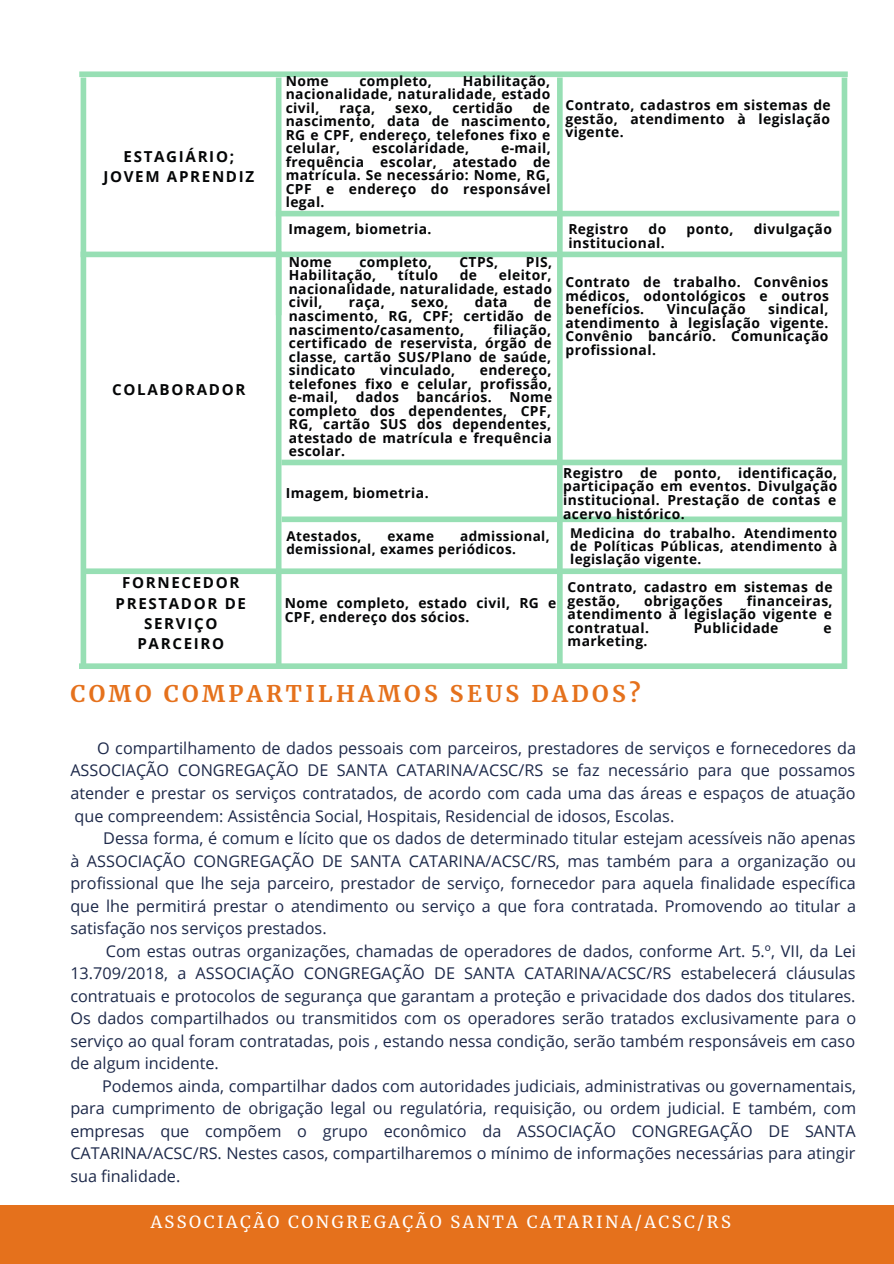
<style>
.page{position:relative;width:894px;height:1264px;background:#fff}
.page>*{position:absolute;margin:0;border:0;box-sizing:border-box;transform-origin:0 0}
.t1{font:700 22.65px "Merriweather";letter-spacing:.15em;color:#e5711c}
.t2{font:16.5px "Merriweather";letter-spacing:.15em;color:#fff}
.t3{font:16.2px/22.5px "Open Sans";color:#1d294a;text-align:justify}
.t4{font:700 15.15px/20.2px "Open Sans";letter-spacing:.11em;color:#050607;text-align:center}
.t5{font:700 13.8px/13.5px "Open Sans";letter-spacing:.03em;color:#050607;text-align:justify}
.t6{font:700 13.5px/13.2px "Open Sans";letter-spacing:.03em;color:#050607}
</style>
<div class="page">
<div style="left:557px;top:77px;width:5px;height:238px;background:#97dfb4"></div>
<div style="left:276px;top:78px;width:5px;height:237px;background:#97dfb4"></div>
<div style="left:557px;top:313px;width:5px;height:353px;background:#97dfb4"></div>
<div style="left:276px;top:251px;width:5px;height:418px;background:#97dfb4"></div>
<div style="left:276px;top:211px;width:563px;height:5px;background:#97dfb4"></div>
<div style="left:81px;top:78px;width:5px;height:591px;background:#97dfb4"></div>
<div style="left:841px;top:78px;width:6px;height:591px;background:#97dfb4"></div>
<div style="left:281px;top:516px;width:563px;height:6px;background:#97dfb4"></div>
<div style="left:84px;top:568px;width:760px;height:6px;background:#97dfb4"></div>
<div style="left:79px;top:663px;width:764px;height:6px;background:#97dfb4"></div>
<div style="left:281px;top:459px;width:563px;height:6px;background:#97dfb4"></div>
<div style="left:79px;top:71px;width:768px;height:6px;background:#97dfb4"></div>
<div style="left:81px;top:251px;width:762px;height:6px;background:#97dfb4"></div>
<div style="left:0;top:1205px;width:893px;height:58px;background:#e5711c"></div>
<p class="t4" style="left:124px;top:146px;width:112px">ESTAGIÁRIO;</p>
<p class="t4" style="left:103px;top:166px;width:152px">JOVEM APRENDIZ</p>
<p class="t4" style="left:112px;top:379px;width:135px">COLABORADOR</p>
<p class="t4" style="left:122px;top:572px;width:119px">FORNECEDOR</p>
<p class="t4" style="left:115px;top:592px;width:132px">PRESTADOR DE<br>SERVIÇO</p>
<p class="t4" style="left:137px;top:633px;width:88px">PARCEIRO</p>
<p class="t5" style="left:285px;top:74px;width:266px;text-indent:177px">Habilitação, nacionalidade, naturalidade, estado civil,</p>
<p class="t5" style="left:285px;top:74px;width:44px">Nome</p>
<p class="t5" style="left:359px;top:74px;width:74px">completo,</p>
<p class="t5" style="left:285px;top:101px;width:266px;text-indent:247px">de nascimento, data de nascimento, RG e CPF, endereço, telefones fixo e celular,</p>
<p class="t5" style="left:339px;top:101px;width:37px">raça,</p>
<p class="t5" style="left:395px;top:101px;width:39px">sexo,</p>
<p class="t5" style="left:452px;top:101px;width:62px">certidão</p>
<p class="t5" style="left:285px;top:141px;width:266px;text-indent:215px">e-mail, frequência escolar, atestado de matrícula. Se necessário: Nome, RG, CPF e endereço do responsável legal.</p>
<p class="t5" style="left:372px;top:141px;width:98px">escolaridade,</p>
<p class="t5" style="left:565px;top:98px;width:267px">Contrato, cadastros em sistemas de gestão, atendimento à legislação vigente.</p>
<p class="t5" style="left:288px;top:222px;width:144px">Imagem, biometria.</p>
<p class="t5" style="left:568px;top:222px;width:61px">Registro</p>
<p class="t5" style="left:648px;top:222px;width:19px">do</p>
<p class="t5" style="left:686px;top:222px;width:49px">ponto,</p>
<p class="t5" style="left:753px;top:222px;width:80px">divulgação</p>
<p class="t5" style="left:568px;top:236px;width:98px">institucional.</p>
<p class="t5" style="left:289px;top:255px;width:44px">Nome</p>
<p class="t5" style="left:359px;top:255px;width:74px">completo,</p>
<p class="t5" style="left:459px;top:255px;width:40px">CTPS,</p>
<p class="t5" style="left:526px;top:255px;width:28px">PIS,</p>
<p class="t5" style="left:289px;top:268px;width:89px">Habilitação,</p>
<p class="t5" style="left:398px;top:268px;width:42px">título</p>
<p class="t5" style="left:459px;top:268px;width:19px">de</p>
<p class="t5" style="left:289px;top:268px;width:264px;text-indent:210px">eleitor, nacionalidade, naturalidade, estado civil,</p>
<p class="t5" style="left:289px;top:295px;width:264px;text-indent:245px">de nascimento, RG, CPF; certidão de nascimento/casamento,</p>
<p class="t5" style="left:349px;top:295px;width:37px">raça,</p>
<p class="t5" style="left:411px;top:295px;width:39px">sexo,</p>
<p class="t5" style="left:474px;top:295px;width:34px">data</p>
<p class="t5" style="left:289px;top:322px;width:264px;text-indent:204px">filiação, certificado de reservista, órgão de classe, cartão SUS/Plano de saúde, sindicato</p>
<p class="t5" style="left:289px;top:363px;width:264px;text-indent:191px">endereço, telefones fixo e celular, profissão, e-mail,</p>
<p class="t5" style="left:380px;top:363px;width:77px">vinculado,</p>
<p class="t5" style="left:356px;top:390px;width:44px">dados</p>
<p class="t5" style="left:416px;top:390px;width:77px">bancários.</p>
<p class="t5" style="left:289px;top:390px;width:265px;text-indent:220px">Nome completo dos dependentes, CPF, RG, cartão SUS dos dependentes, atestado de matrícula e frequência escolar.</p>
<p class="t5" style="left:285px;top:486px;width:144px">Imagem, biometria.</p>
<p class="t5" style="left:565px;top:275px;width:265px">Contrato de trabalho. Convênios médicos, odontológicos e outros benefícios.</p>
<p class="t5" style="left:565px;top:302px;width:264px;text-indent:202px">sindical, atendimento à legislação vigente.<br>Convênio bancário. Comunicação profissional.</p>
<p class="t5" style="left:666px;top:302px;width:80px">Vinculação</p>
<p class="t5" style="left:563px;top:466px;width:275px">Registro de ponto, identificação, participação em eventos. Divulgação institucional. Prestação de contas e acervo histórico.</p>
<p class="t6" style="left:286px;top:529px;width:265px;text-indent:174px">admissional, demissional, exames periódicos.</p>
<p class="t6" style="left:570px;top:526px;width:268px;text-align:justify">Medicina do trabalho. Atendimento de Políticas Públicas, atendimento à legislação vigente.</p>
<p class="t6" style="left:286px;top:529px;width:77px">Atestados,</p>
<p class="t6" style="left:387px;top:529px;width:48px">exame</p>
<p class="t5" style="left:285px;top:596px;width:273px">Nome completo, estado civil, RG e<br>CPF, endereço dos sócios.</p>
<p class="t5" style="left:567px;top:580px;width:266px">Contrato, cadastro em sistemas de gestão,</p>
<p class="t5" style="left:567px;top:593px;width:266px;text-indent:179px">financeiras, atendimento à legislação vigente e contratual.</p>
<p class="t5" style="left:644px;top:593px;width:80px">obrigações</p>
<p class="t5" style="left:693px;top:620px;width:86px">Publicidade</p>
<p class="t5" style="left:823px;top:620px;width:10px">e</p>
<p class="t5" style="left:567px;top:634px;width:81px">marketing.</p>
<p class="t1" style="left:70px;top:679px;width:571px">COMO COMPARTILHAMOS SEUS DADOS?</p>
<p class="t3" style="left:70px;top:736px;width:787px;text-indent:27px">O compartilhamento de dados pessoais com parceiros, prestadores de serviços e fornecedores da ASSOCIAÇÃO CONGREGAÇÃO DE SANTA CATARINA/ACSC/RS se faz necessário para que possamos atender e prestar os serviços contratados, de acordo com cada uma das áreas e espaços de atuação que compreendem: Assistência Social, Hospitais, Residencial de idosos, Escolas.</p>
<p class="t3" style="left:70px;top:826px;width:787px;text-indent:33px">Dessa forma, é comum e lícito que os dados de determinado titular estejam acessíveis não apenas à ASSOCIAÇÃO CONGREGAÇÃO DE SANTA CATARINA/ACSC/RS, mas também para a organização ou profissional que lhe seja parceiro, prestador de serviço, fornecedor para aquela finalidade específica que lhe permitirá prestar o atendimento ou serviço a que fora contratada. Promovendo ao titular a satisfação nos serviços prestados.</p>
<p class="t3" style="left:70px;top:939px;width:787px;text-indent:35px">Com estas outras organizações, chamadas de operadores de dados, conforme Art. 5.º, VII, da Lei 13.709/2018, a ASSOCIAÇÃO CONGREGAÇÃO DE SANTA CATARINA/ACSC/RS estabelecerá cláusulas contratuais e protocolos de segurança que garantam a proteção e privacidade dos dados dos titulares.<br>Os dados compartilhados ou transmitidos com os operadores serão tratados exclusivamente para o serviço ao qual foram contratadas, pois , estando nessa condição, serão também responsáveis em caso de algum incidente.</p>
<p class="t3" style="left:70px;top:1074px;width:787px;text-indent:32px">Podemos ainda, compartilhar dados com autoridades judiciais, administrativas ou governamentais, para cumprimento de obrigação legal ou regulatória, requisição, ou ordem judicial. E também, com empresas que compõem o grupo econômico da ASSOCIAÇÃO CONGREGAÇÃO DE SANTA CATARINA/ACSC/RS. Nestes casos, compartilharemos o mínimo de informações necessárias para atingir sua finalidade.</p>
<p class="t2" style="left:151px;top:1211px;width:581px">ASSOCIAÇÃO CONGREGAÇÃO SANTA CATARINA/ACSC/RS</p>
</div>
